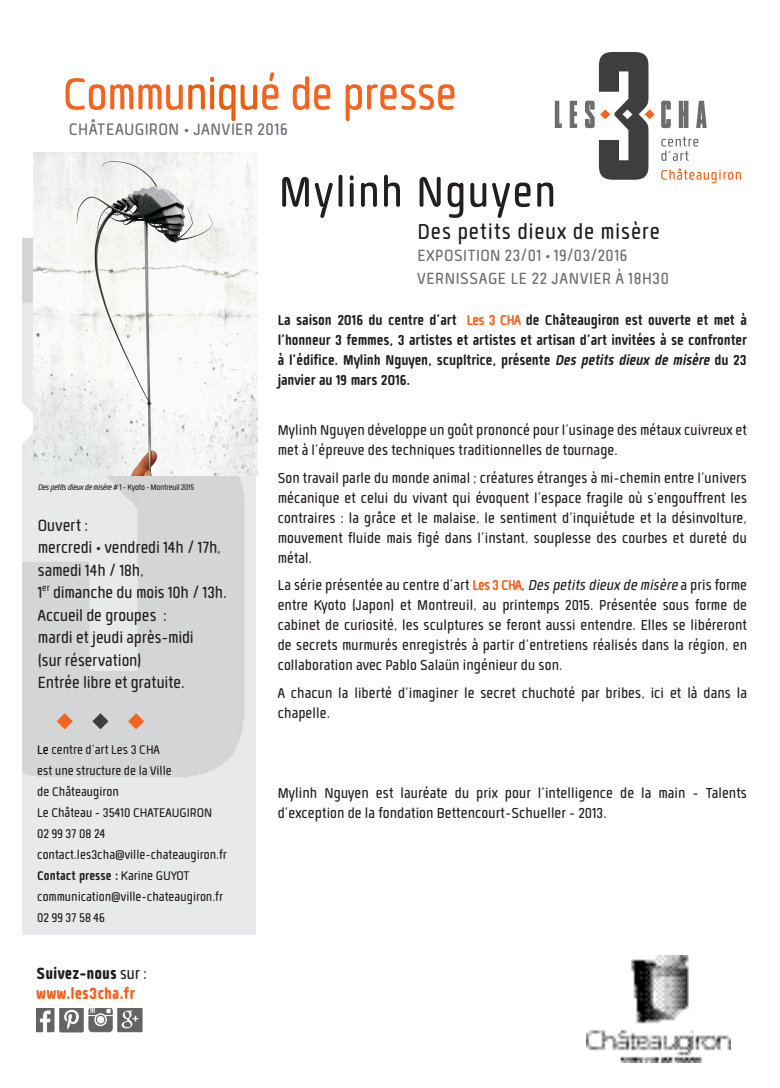
<style>
.page{position:relative;width:780px;height:1088px;background:#fff}
.page>*{position:absolute;margin:0;border:0;box-sizing:border-box;transform-origin:0 0}
.t1{font:62.5px "Quan Slim R";letter-spacing:-.015em;color:#f36421}
.t2{font:60px "Quan Slim R";letter-spacing:.02em;color:#231f20}
.t3{font:30px "Quan Slim R";letter-spacing:.025em;color:#231f20}
.t4{font:23.12px "Quan Slim R";letter-spacing:.025em;color:#6c6d70}
.t5{font:22.5px "Quan Slim R";color:#231f20}
.t6{font:22.5px "Quan Slim R";letter-spacing:.03em;color:#6c6d70}
.t7{font:22.5px "Quan Slim R Extrabold";letter-spacing:-.005em;color:#231f20}
.t8{font:22.5px "Quan Slim R Extrabold";color:#f36421}
.t9{font:20px/20px "Quan Slim R";letter-spacing:.005em;color:#231f20}
.t10{font:20px/20px "Quan Slim R Bold";letter-spacing:-.005em;color:#231f20;text-align:justify}
.t11{font:17.5px "Quan Slim R";color:#231f20}
.t12{font:17.5px "Quan Slim R Bold";color:#231f20}
.t13{font:11.25px "Quan Slim R Oblique";letter-spacing:-.03em;color:#231f20}
.s1{color:#e95d0f}
.s2{font-family:"Quan Slim R"}
.s3{color:#000}
.s4{color:#f36421}
.s5{font-style:italic}
.s6{font-family:"Quan Slim R Bold";color:#f36421}
.s7{font-family:"Quan Slim R Oblique"}
</style>
<div class="page">
<svg style="left:661px;top:137px;width:37px;height:24px"></svg>
<svg style="left:554px;top:101px;width:7px;height:27px"></svg>
<svg style="left:569px;top:101px;width:8px;height:27px"></svg>
<svg style="left:661px;top:101px;width:9px;height:27px"></svg>
<svg style="left:678px;top:101px;width:10px;height:27px"></svg>
<svg style="left:696px;top:101px;width:10px;height:27px"></svg>
<svg style="left:585px;top:52px;width:69px;height:128px"></svg>
<svg style="left:661px;top:168px;width:80px;height:15px"></svg>
<img style="left:586px;top:955px;width:144px;height:107px">
<img style="left:37px;top:1008px;width:106px;height:25px">
<img style="left:22px;top:238px;width:233px;height:696px">
<img style="left:34px;top:152px;width:224px;height:323px">
<svg style="left:92px;top:713px;width:16px;height:16px"></svg>
<svg style="left:128px;top:713px;width:16px;height:16px"></svg>
<svg style="left:57px;top:713px;width:16px;height:16px"></svg>
<p class="t1" style="left:63px;top:65px;width:395px">Commu<span class="s1">niqu</span>é de presse</p>
<p class="t4" style="left:69px;top:119px;width:220px">CHÂTEAUGIRON • JANVIER 2016</p>
<p class="t2" style="left:279px;top:164px;width:278px">Mylinh Nguyen</p>
<p class="t13" style="left:38px;top:481px;width:158px">Des petits dieux de misère <span class="s2"># 1 - Kyoto - Montreuil 2015</span></p>
<p class="t5" style="left:38px;top:515px;width:52px">Ouvert :</p>
<p class="t5" style="left:38px;top:537px;width:185px">mercredi • vendredi 14h / 17h,</p>
<p class="t5" style="left:38px;top:560px;width:107px">samedi 14h / 18h,</p>
<p class="t5" style="left:38px;top:582px;width:190px">1<sup>er</sup> dimanche du mois 10h / 13h.</p>
<p class="t5" style="left:38px;top:605px;width:131px">Accueil de groupes :</p>
<p class="t5" style="left:38px;top:627px;width:158px">mardi et jeudi après-midi</p>
<p class="t5" style="left:38px;top:650px;width:105px">(sur réservation)</p>
<p class="t5" style="left:38px;top:672px;width:148px">Entrée libre et gratuite.</p>
<p class="t11" style="left:37px;top:741px;width:124px"><span class="s3">Le</span> centre d’art Les 3 CHA</p>
<p class="t11" style="left:37px;top:762px;width:136px">est une structure de la Ville</p>
<p class="t11" style="left:37px;top:783px;width:83px">de Châteaugiron</p>
<p class="t11" style="left:37px;top:804px;width:176px">Le Château - 35410 CHATEAUGIRON</p>
<p class="t11" style="left:37px;top:825px;width:70px">02 99 37 08 24</p>
<p class="t11" style="left:37px;top:846px;width:191px">contact.les3cha@ville-chateaugiron.fr</p>
<p class="t12" style="left:37px;top:867px;width:154px">Contact presse : <span class="s2">Karine GUYOT</span></p>
<p class="t11" style="left:37px;top:888px;width:187px">communication@ville-chateaugiron.fr</p>
<p class="t11" style="left:37px;top:909px;width:69px">02 99 37 58 46</p>
<p class="t7" style="left:37px;top:962px;width:112px">Suivez-nous <span class="s2">sur :</span></p>
<p class="t8" style="left:37px;top:983px;width:100px">www.les3cha.fr</p>
<p class="t3" style="left:417px;top:217px;width:244px">Des petits dieux de misère</p>
<p class="t6" style="left:417px;top:245px;width:211px">EXPOSITION 23/01 • 19/03/2016</p>
<p class="t6" style="left:417px;top:268px;width:253px">VERNISSAGE LE 22 JANVIER À 18H30</p>
<p class="t10" style="left:278px;top:310px;width:471px">La saison 2016 du centre d’art <span class="s4">Les 3 CHA</span> de Châteaugiron est ouverte et met à l’honneur 3 femmes, 3 artistes et artistes et artisan d’art invitées à se confronter à l’édifice. Mylinh Nguyen, scupltrice, présente <span class="s5">Des petits dieux de misère</span> du 23 janvier au 19 mars 2016.</p>
<p class="t9" style="left:278px;top:420px;width:470px">Mylinh Nguyen développe un goût prononcé pour l’usinage des métaux cuivreux et met à l’épreuve des techniques traditionnelles de tournage.</p>
<p class="t9" style="left:278px;top:467px;width:471px;text-align:justify">Son travail parle du monde animal ; créatures étranges à mi-chemin entre l’univers mécanique et celui du vivant qui évoquent l’espace fragile où s’engouffrent les contraires : la grâce et le malaise, le sentiment d’inquiétude et la désinvolture, mouvement fluide mais figé dans l’instant, souplesse des courbes et dureté du métal.</p>
<p class="t9" style="left:278px;top:575px;width:471px;text-align:justify">La série présentée au centre d’art <span class="s6">Les 3 CHA</span>, <span class="s7">Des petits dieux de misère</span> a pris forme entre Kyoto (Japon) et Montreuil, au printemps 2015. Présentée sous forme de cabinet de curiosité, les sculptures se feront aussi entendre. Elles se libéreront de secrets murmurés enregistrés à partir d’entretiens réalisés dans la région, en collaboration avec Pablo Salaün ingénieur du son.</p>
<p class="t9" style="left:278px;top:682px;width:471px">A chacun la liberté d’imaginer le secret chuchoté par bribes, ici et là dans la chapelle.</p>
<p class="t9" style="left:278px;top:782px;width:470px">Mylinh Nguyen est lauréate du prix pour l’intelligence de la main - Talents d’exception de la fondation Bettencourt-Schueller - 2013.</p>
</div>
